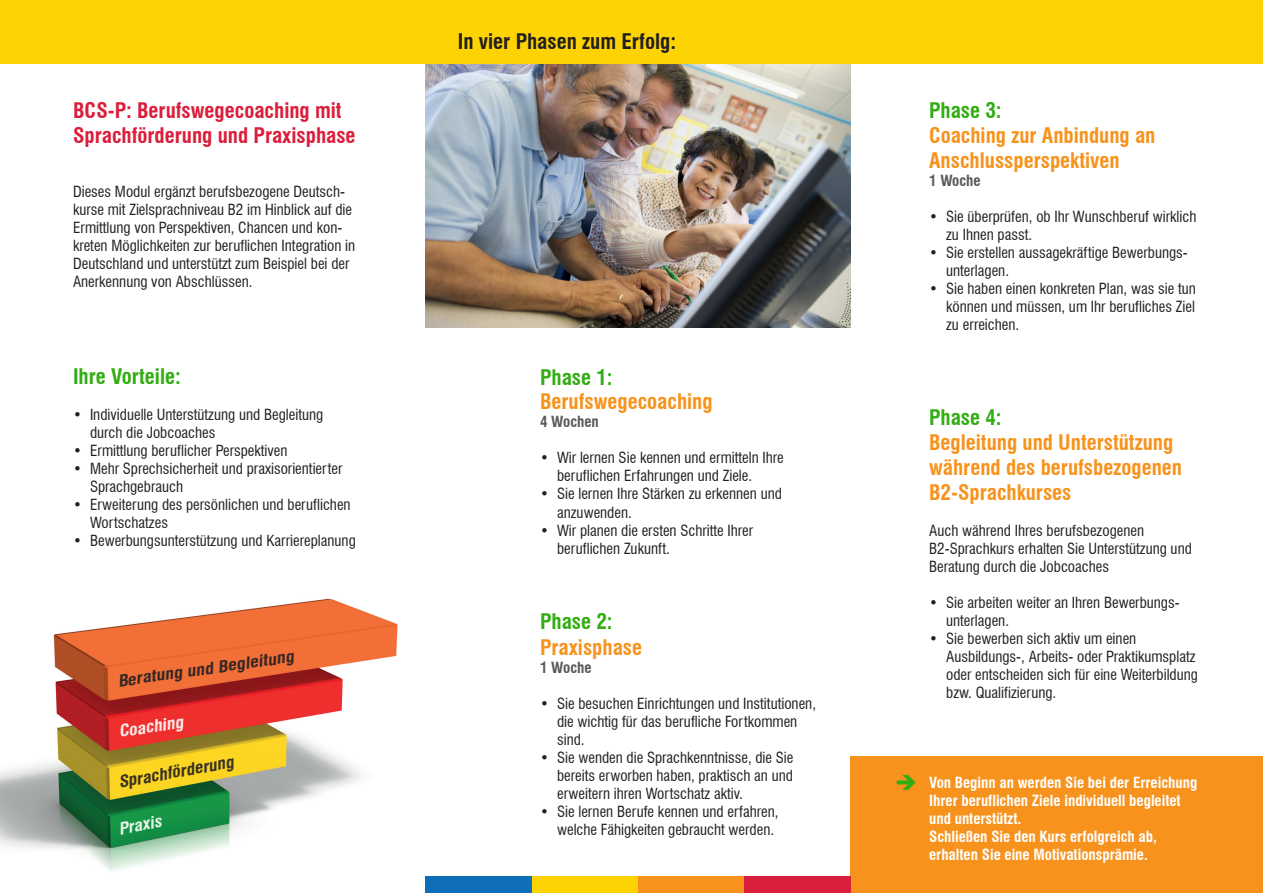
<style>
.page{position:relative;width:1263px;height:893px;background:#fff}
.page>*{position:absolute;margin:0;border:0;box-sizing:border-box;transform-origin:0 0}
.t1{font:700 condensed 21px/25.2px "Swiss 721 BT";color:#f7931d}
.t2{font:700 condensed 21px/25.2px "Swiss 721 BT";color:#da1f3d}
.t3{font:700 condensed 21px "Swiss 721 BT";color:#32ad12}
.t4{font:700 condensed 21px "Swiss 721 BT";color:#231f20}
.t5{font:italic 700 condensed 16.5px "Swiss 721 BT";color:#231f20;scale:1.07 1}
.t6{font:italic 700 condensed 16.5px "Swiss 721 BT";color:#fff;scale:1.08 1}
.t7{font:italic 700 condensed 16.5px "Swiss 721 BT";color:#fff;scale:1.07 1}
.t8{font:italic 700 condensed 16.05px "Swiss 721 BT";color:#231f20;scale:1.14 1}
.t9{font:condensed 15px/18px "Swiss 721 BT";color:#231f20}
.t10{font:700 condensed 15px/18px "Swiss 721 BT";color:#fff}
.t11{font:700 condensed 15px "Swiss 721 BT";color:#57585a}
.s1{color:#32ad12}
</style>
<div class="page">
<img style="left:0;top:598px;width:467px;height:279px">
<img style="left:425px;top:64px;width:425px;height:263px">
<div style="left:850px;top:756px;width:413px;height:137px;background:#f7931d"></div>
<div style="left:0;top:0;width:1263px;height:64px;background:#fed304"></div>
<div style="left:638px;top:877px;width:106px;height:16px;background:#f7931d"></div>
<div style="left:531px;top:877px;width:107px;height:16px;background:#fed304"></div>
<div style="left:744px;top:877px;width:106px;height:16px;background:#da1f3d"></div>
<div style="left:425px;top:877px;width:106px;height:16px;background:#0f6eb8"></div>
<p class="t2" style="left:73px;top:98px;width:284px">BCS-P: Berufswegecoaching mit<br>Sprachförderung und Praxisphase</p>
<p class="t9" style="left:73px;top:183px;width:284px">Dieses Modul ergänzt berufsbezogene Deutsch&shy;kurse mit Zielsprachniveau B2 im Hinblick auf die Ermittlung von Perspektiven, Chancen und kon&shy;kreten Möglichkeiten zur beruflichen Integration in Deutschland und unterstützt zum Beispiel bei der Anerkennung von Abschlüssen.</p>
<p class="t3" style="left:73px;top:364px;width:109px">Ihre Vorteile:</p>
<p class="t9" style="left:73px;top:406px;width:252px">• Individuelle Unterstützung und Begleitung</p>
<p class="t9" style="left:90px;top:424px;width:127px">durch die Jobcoaches</p>
<p class="t9" style="left:73px;top:442px;width:216px">• Ermittlung beruflicher Perspektiven</p>
<p class="t9" style="left:73px;top:460px;width:271px">• Mehr Sprechsicherheit und praxisorientierter</p>
<p class="t9" style="left:90px;top:478px;width:95px">Sprachgebrauch</p>
<p class="t9" style="left:73px;top:496px;width:279px">• Erweiterung des persönlichen und beruflichen</p>
<p class="t9" style="left:90px;top:514px;width:79px">Wortschatzes</p>
<p class="t9" style="left:73px;top:532px;width:284px">• Bewerbungsunterstützung und Karriereplanung</p>
<p class="t8" style="left:116px;top:671px;width:158px;rotate:-8deg">Beratung und Begleitung</p>
<p class="t6" style="left:117px;top:722px;width:62px;rotate:-9deg">Coaching</p>
<p class="t5" style="left:116px;top:772px;width:111px;rotate:-10deg">Sprachförderung</p>
<p class="t7" style="left:116px;top:819px;width:42px;rotate:-10deg">Praxis</p>
<p class="t4" style="left:458px;top:28px;width:220px">In vier Phasen zum Erfolg:</p>
<p class="t3" style="left:540px;top:365px;width:74px">Phase 1:</p>
<p class="t1" style="left:540px;top:389px;width:174px">Berufswegecoaching</p>
<p class="t11" style="left:540px;top:413px;width:60px">4 Wochen</p>
<p class="t9" style="left:540px;top:449px;width:245px">• Wir lernen Sie kennen und ermitteln Ihre</p>
<p class="t9" style="left:557px;top:467px;width:197px">beruflichen Erfahrungen und Ziele.</p>
<p class="t9" style="left:540px;top:485px;width:243px">• Sie lernen Ihre Stärken zu erkennen und</p>
<p class="t9" style="left:557px;top:503px;width:76px">anzuwenden.</p>
<p class="t9" style="left:540px;top:521px;width:215px">• Wir planen die ersten Schritte Ihrer</p>
<p class="t9" style="left:557px;top:539px;width:114px">beruflichen Zukunft.</p>
<p class="t1" style="left:540px;top:609px;width:104px"><span class="s1">Phase 2:<br></span>Praxisphase</p>
<p class="t11" style="left:540px;top:658px;width:53px">1 Woche</p>
<p class="t9" style="left:540px;top:694px;width:277px;text-align:center">• Sie besuchen Einrichtungen und Institutionen, die wichtig für das berufliche Fortkommen</p>
<p class="t9" style="left:557px;top:730px;width:29px">sind.</p>
<p class="t9" style="left:557px;top:748px;width:238px;text-align:justify;text-indent:-17px">• Sie wenden die Sprachkenntnisse, die Sie bereits erworben haben, praktisch an und erweitern ihren Wortschatz aktiv.</p>
<p class="t9" style="left:540px;top:802px;width:240px">• Sie lernen Berufe kennen und erfahren,</p>
<p class="t9" style="left:557px;top:820px;width:219px">welche Fähigkeiten gebraucht werden.</p>
<p class="t3" style="left:929px;top:98px;width:74px">Phase 3:</p>
<p class="t1" style="left:929px;top:123px;width:228px">Coaching zur Anbindung an<br>Anschlussperspektiven</p>
<p class="t11" style="left:929px;top:172px;width:53px">1 Woche</p>
<p class="t9" style="left:946px;top:208px;width:252px;text-indent:-17px">• Sie überprüfen, ob Ihr Wunschberuf wirklich zu Ihnen passt.</p>
<p class="t9" style="left:946px;top:244px;width:243px;text-indent:-17px">• Sie erstellen aussagekräftige Bewerbungs&shy;unterlagen.</p>
<p class="t9" style="left:929px;top:280px;width:268px;text-align:right">• Sie haben einen konkreten Plan, was sie tun können und müssen, um Ihr berufliches Ziel</p>
<p class="t9" style="left:946px;top:316px;width:75px">zu erreichen.</p>
<p class="t3" style="left:929px;top:404px;width:74px">Phase 4:</p>
<p class="t1" style="left:929px;top:429px;width:254px">Begleitung und Unterstützung während des berufsbezogenen<br>B2-Sprachkurses</p>
<p class="t9" style="left:929px;top:522px;width:264px">Auch während Ihres berufsbezogenen<br>B2-Sprachkurs erhalten Sie Unterstützung und<br>Beratung durch die Jobcoaches</p>
<p class="t9" style="left:929px;top:594px;width:252px">• Sie arbeiten weiter an Ihren Bewerbungs-</p>
<p class="t9" style="left:946px;top:612px;width:64px">unterlagen.</p>
<p class="t9" style="left:929px;top:630px;width:209px">• Sie bewerben sich aktiv um einen</p>
<p class="t9" style="left:946px;top:648px;width:253px">Ausbildungs-, Arbeits- oder Praktikumsplatz oder entscheiden sich für eine Weiterbildung bzw. Qualifizierung.</p>
<p class="t10" style="left:929px;top:774px;width:270px">Von Beginn an werden Sie bei der Erreichung<br>Ihrer beruflichen Ziele individuell begleitet und unterstützt.</p>
<p class="t10" style="left:929px;top:828px;width:229px">Schließen Sie den Kurs erfolgreich ab,</p>
<p class="t10" style="left:929px;top:846px;width:220px">erhalten Sie eine Motivationsprämie.</p>
</div>
